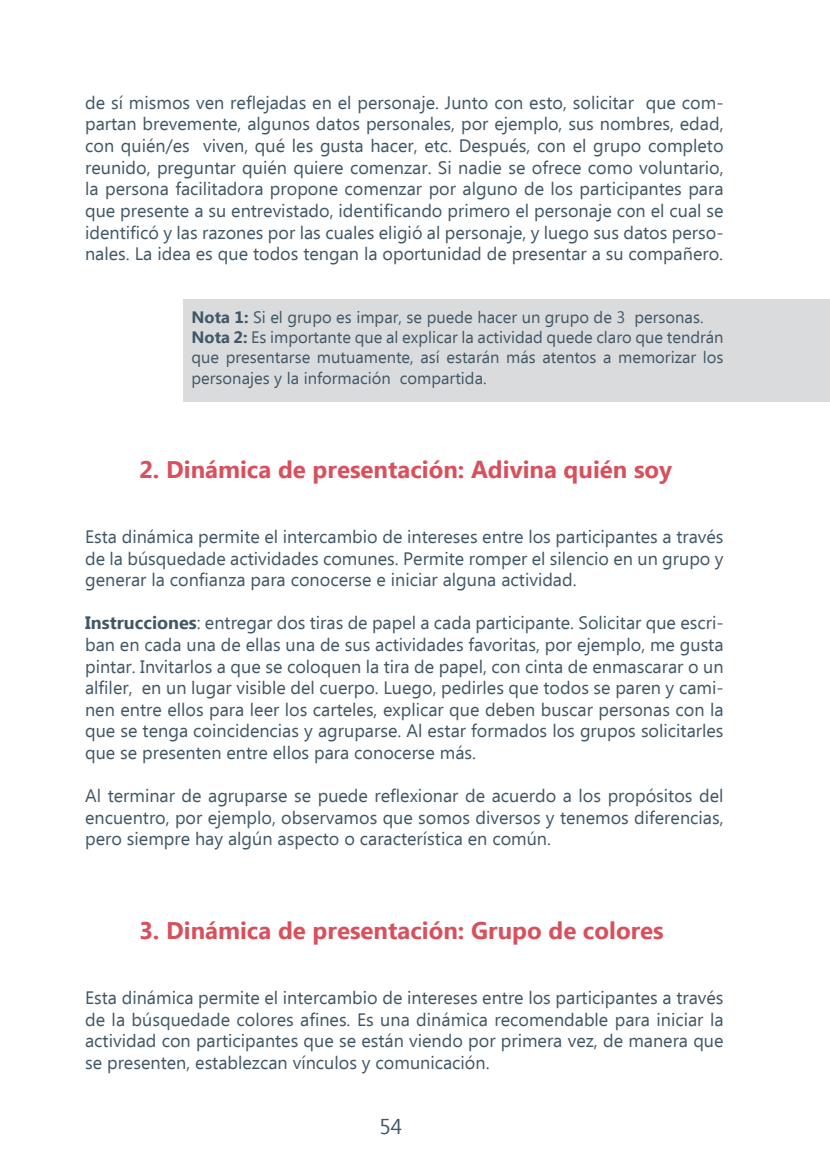
<style>
.page{position:relative;width:830px;height:1170px;background:#fff}
.page>*{position:absolute;margin:0;border:0;box-sizing:border-box;transform-origin:0 0}
.t1{font:700 24px "Ebrima";color:#d8505c}
.t2{font:21px "Ebrima";color:#415766}
.t3{font:18px/21.6px "Ebrima";color:#415766;text-align:justify}
.t4{font:16.5px/19.8px "Ebrima";color:#415766}
.s1{font-weight:700}
</style>
<div class="page">
<div style="left:184px;top:299px;width:645px;height:102px;background:#d9dbdd"></div>
<p class="t3" style="left:85px;top:93px;width:639px">de sí mismos ven reflejadas en el personaje. Junto con esto, solicitar que com&shy;partan brevemente, algunos datos personales, por ejemplo, sus nombres, edad, con quién/es viven, qué les gusta hacer, etc. Después, con el grupo completo reunido, preguntar quién quiere comenzar. Si nadie se ofrece como voluntario, la persona facilitadora propone comenzar por alguno de los participantes para que presente a su entrevistado, identificando primero el personaje con el cual se identificó y las razones por las cuales eligió al personaje, y luego sus datos perso&shy;nales. La idea es que todos tengan la oportunidad de presentar a su compañero.</p>
<p class="t4" style="left:191px;top:308px;width:533px"><span class="s1">Nota 1:</span> Si el grupo es impar, se puede hacer un grupo de 3 personas.<br><span class="s1">Nota 2:</span> Es importante que al explicar la actividad quede claro que tendrán que presentarse mutuamente, así estarán más atentos a memorizar los</p>
<p class="t4" style="left:191px;top:370px;width:296px">personajes y la información compartida.</p>
<h1 class="t1" style="left:139px;top:451px;width:534px">2. Dinámica de presentación: Adivina quién soy</h1>
<p class="t3" style="left:85px;top:527px;width:639px">Esta dinámica permite el intercambio de intereses entre los participantes a través de la búsquedade actividades comunes. Permite romper el silencio en un grupo y generar la confianza para conocerse e iniciar alguna actividad.</p>
<p class="t3" style="left:85px;top:613px;width:639px"><span class="s1">Instrucciones</span>: entregar dos tiras de papel a cada participante. Solicitar que escri&shy;ban en cada una de ellas una de sus actividades favoritas, por ejemplo, me gusta pintar. Invitarlos a que se coloquen la tira de papel, con cinta de enmascarar o un alfiler, en un lugar visible del cuerpo. Luego, pedirles que todos se paren y cami&shy;nen entre ellos para leer los carteles, explicar que deben buscar personas con la que se tenga coincidencias y agruparse. Al estar formados los grupos solicitarles que se presenten entre ellos para conocerse más.</p>
<p class="t3" style="left:85px;top:786px;width:639px">Al terminar de agruparse se puede reflexionar de acuerdo a los propósitos del encuentro, por ejemplo, observamos que somos diversos y tenemos diferencias, pero siempre hay algún aspecto o característica en común.</p>
<h1 class="t1" style="left:139px;top:912px;width:526px">3. Dinámica de presentación: Grupo de colores</h1>
<p class="t3" style="left:85px;top:987px;width:639px">Esta dinámica permite el intercambio de intereses entre los participantes a través de la búsquedade colores afines. Es una dinámica recomendable para iniciar la actividad con participantes que se están viendo por primera vez, de manera que se presenten, establezcan vínculos y comunicación.</p>
<p class="t2" style="left:379px;top:1111px;width:24px">54</p>
</div>
